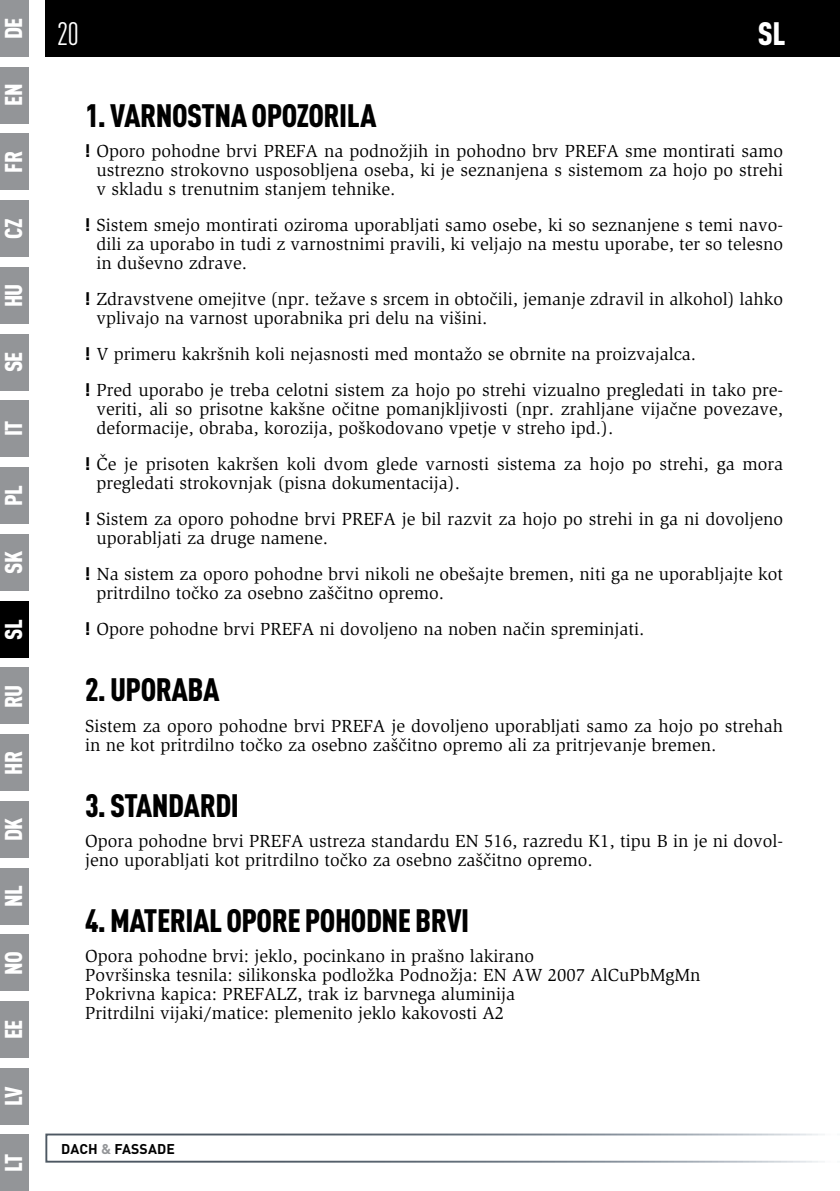
<style>
.page{position:relative;width:840px;height:1191px;background:#fff}
.page>*{position:absolute;margin:0;border:0;box-sizing:border-box;transform-origin:0 0}
.t1{font:900 condensed 32px "DIN Pro";letter-spacing:-.015em;color:#000}
.t2{font:condensed 32px "DIN Pro";color:#fff}
.t3{font:900 condensed 32px "DIN Pro";color:#fff}
.t4{font:900 condensed 24px "DIN Pro";letter-spacing:-.015em;color:#fff}
.t5{font:18px/19px "ITC Slimbach LTCE";color:#000}
.t6{font:700 14px "DIN Pro";letter-spacing:.01em;color:#000}
.s1{font-family:"DIN Pro";font-weight:900;font-stretch:condensed}
.s2{color:#939598}
</style>
<div class="page">
<div style="left:0;top:0;width:28px;height:57px;background:#939598"></div>
<div style="left:45px;top:0;width:794px;height:57px;background:#000"></div>
<div style="left:0;top:1134px;width:28px;height:57px;background:#939598"></div>
<div style="left:0;top:67px;width:28px;height:57px;background:#939598"></div>
<div style="left:0;top:133px;width:28px;height:57px;background:#939598"></div>
<div style="left:0;top:200px;width:28px;height:57px;background:#939598"></div>
<div style="left:0;top:267px;width:28px;height:56px;background:#939598"></div>
<div style="left:0;top:334px;width:28px;height:56px;background:#939598"></div>
<div style="left:0;top:400px;width:28px;height:57px;background:#939598"></div>
<div style="left:0;top:467px;width:28px;height:57px;background:#939598"></div>
<div style="left:0;top:534px;width:28px;height:56px;background:#939598"></div>
<div style="left:0;top:667px;width:28px;height:57px;background:#939598"></div>
<div style="left:0;top:734px;width:28px;height:57px;background:#939598"></div>
<div style="left:0;top:801px;width:28px;height:57px;background:#939598"></div>
<div style="left:0;top:868px;width:28px;height:56px;background:#939598"></div>
<div style="left:0;top:934px;width:28px;height:57px;background:#939598"></div>
<div style="left:0;top:1001px;width:28px;height:57px;background:#939598"></div>
<div style="left:0;top:1067px;width:28px;height:57px;background:#939598"></div>
<svg style="left:45px;top:1133px;width:780px;height:29px"></svg>
<div style="left:0;top:601px;width:28px;height:56px;background:#000"></div>
<h2 class="t4" style="left:-5px;top:39px;width:23px;rotate:-90deg">DE</h2>
<h2 class="t4" style="left:-5px;top:106px;width:24px;rotate:-90deg">EN</h2>
<h2 class="t4" style="left:-5px;top:173px;width:23px;rotate:-90deg">FR</h2>
<h2 class="t4" style="left:-5px;top:239px;width:22px;rotate:-90deg">CZ</h2>
<h2 class="t4" style="left:-5px;top:307px;width:25px;rotate:-90deg">HU</h2>
<h2 class="t4" style="left:-5px;top:372px;width:22px;rotate:-90deg">SE</h2>
<h2 class="t4" style="left:-5px;top:436px;width:17px;rotate:-90deg">IT</h2>
<h2 class="t4" style="left:-5px;top:506px;width:23px;rotate:-90deg">PL</h2>
<h2 class="t4" style="left:-5px;top:574px;width:24px;rotate:-90deg">SK</h2>
<h2 class="t4" style="left:-5px;top:640px;width:22px;rotate:-90deg">SL</h2>
<h2 class="t4" style="left:-5px;top:708px;width:25px;rotate:-90deg">RU</h2>
<h2 class="t4" style="left:-5px;top:775px;width:26px;rotate:-90deg">HR</h2>
<h2 class="t4" style="left:-5px;top:841px;width:25px;rotate:-90deg">DK</h2>
<h2 class="t4" style="left:-5px;top:907px;width:23px;rotate:-90deg">NL</h2>
<h2 class="t4" style="left:-5px;top:975px;width:25px;rotate:-90deg">NO</h2>
<h2 class="t4" style="left:-5px;top:1039px;width:21px;rotate:-90deg">EE</h2>
<h2 class="t4" style="left:-5px;top:1105px;width:21px;rotate:-90deg">LV</h2>
<h2 class="t4" style="left:-5px;top:1171px;width:20px;rotate:-90deg">LT</h2>
<h1 class="t2" style="left:57px;top:11px;width:24px">20</h1>
<h1 class="t3" style="left:757px;top:9px;width:29px">SL</h1>
<h1 class="t1" style="left:85px;top:90px;width:293px">1. VARNOSTNA OPOZORILA</h1>
<p class="t5" style="left:96px;top:141px;width:687px;text-align:justify;text-indent:-11px"><span class="s1">!</span> Oporo pohodne brvi PREFA na podnožjih in pohodno brv PREFA sme montirati samo ustrezno strokovno usposobljena oseba, ki je seznanjena s sistemom za hojo po strehi v skladu s trenutnim stanjem tehnike.</p>
<p class="t5" style="left:96px;top:215px;width:688px;text-align:justify;text-indent:-11px"><span class="s1">!</span> Sistem smejo montirati oziroma uporabljati samo osebe, ki so seznanjene s temi navo&shy;dili za uporabo in tudi z varnostnimi pravili, ki veljajo na mestu uporabe, ter so telesno in duševno zdrave.</p>
<p class="t5" style="left:96px;top:289px;width:687px;text-indent:-11px"><span class="s1">!</span> Zdravstvene omejitve (npr. težave s srcem in obtočili, jemanje zdravil in alkohol) lahko vplivajo na varnost uporabnika pri delu na višini.</p>
<p class="t5" style="left:85px;top:336px;width:699px;line-height:36px"><span class="s1">!</span> V primeru kakršnih koli nejasnosti med montažo se obrnite na proizvajalca.<br><span class="s1">!</span> Pred uporabo je treba celotni sistem za hojo po strehi vizualno pregledati in tako pre-</p>
<p class="t5" style="left:96px;top:399px;width:688px">veriti, ali so prisotne kakšne očitne pomanjkljivosti (npr. zrahljane vijačne povezave, deformacije, obraba, korozija, poškodovano vpetje v streho ipd.).</p>
<p class="t5" style="left:96px;top:454px;width:688px;text-indent:-11px"><span class="s1">!</span> Če je prisoten kakršen koli dvom glede varnosti sistema za hojo po strehi, ga mora pregledati strokovnjak (pisna dokumentacija).</p>
<p class="t5" style="left:96px;top:509px;width:687px;text-indent:-11px"><span class="s1">!</span> Sistem za oporo pohodne brvi PREFA je bil razvit za hojo po strehi in ga ni dovoljeno uporabljati za druge namene.</p>
<p class="t5" style="left:96px;top:565px;width:688px;text-indent:-11px"><span class="s1">!</span> Na sistem za oporo pohodne brvi nikoli ne obešajte bremen, niti ga ne uporabljajte kot pritrdilno točko za osebno zaščitno opremo.</p>
<p class="t5" style="left:85px;top:620px;width:560px"><span class="s1">!</span> Opore pohodne brvi PREFA ni dovoljeno na noben način spreminjati.</p>
<h1 class="t1" style="left:85px;top:665px;width:136px">2. UPORABA</h1>
<p class="t5" style="left:85px;top:716px;width:699px">Sistem za oporo pohodne brvi PREFA je dovoljeno uporabljati samo za hojo po strehah in ne kot pritrdilno točko za osebno zaščitno opremo ali za pritrjevanje bremen.</p>
<h1 class="t1" style="left:85px;top:780px;width:155px">3. STANDARDI</h1>
<p class="t5" style="left:85px;top:831px;width:699px">Opora pohodne brvi PREFA ustreza standardu EN 516, razredu K1, tipu B in je ni dovol&shy;jeno uporabljati kot pritrdilno točko za osebno zaščitno opremo.</p>
<h1 class="t1" style="left:85px;top:895px;width:385px">4. MATERIAL OPORE POHODNE BRVI</h1>
<p class="t5" style="left:85px;top:947px;width:616px">Opora pohodne brvi: jeklo, pocinkano in prašno lakirano<br>Površinska tesnila: silikonska podložka Podnožja: EN AW 2007 AlCuPbMgMn Pokrivna kapica: PREFALZ, trak iz barvnega aluminija<br>Pritrdilni vijaki/matice: plemenito jeklo kakovosti A2</p>
<p class="t6" style="left:61px;top:1137px;width:115px">DACH <span class="s2">&amp;</span> FASSADE</p>
</div>
